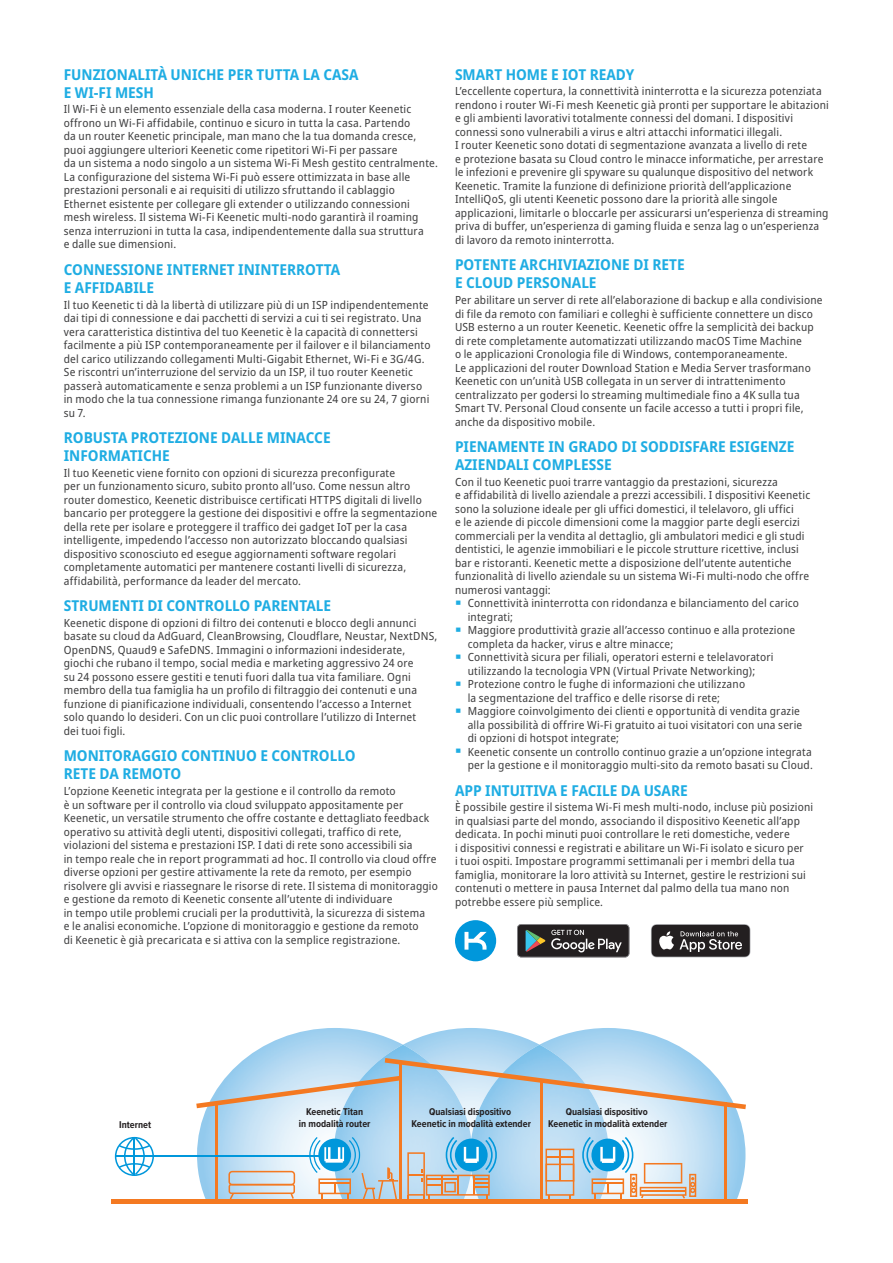
<style>
.page{position:relative;width:893px;height:1263px;background:#fff}
.page>*{position:absolute;margin:0;border:0;box-sizing:border-box;transform-origin:0 0}
.t1{font:700 semi-condensed 15px/18px "Noto Sans";color:#1fade3}
.Text{font:semi-condensed 11.25px/13.5px "Noto Sans";letter-spacing:.015em;color:#3e3e3f}
.t2{font:700 10.2px/12.3px "Proxima Nova Cond";color:#231f20;text-align:center}
.s1{font-family:"Pragmatica TT";font-stretch:normal;font-size:10.8px;color:#1fade3}
</style>
<div class="page">
<div style="left:455px;top:920px;width:41px;height:41px;background:#0097db;border-radius:50%"></div>
<svg style="left:464px;top:932px;width:23px;height:18px"></svg>
<svg style="left:517px;top:924px;width:112px;height:33px;background:#424242"></svg>
<svg style="left:651px;top:924px;width:99px;height:33px;background:#4c494a"></svg>
<img style="left:197px;top:1028px;width:548px;height:176px">
<img style="left:334px;top:1045px;width:275px;height:154px">
<div style="left:172px;top:1202px;width:567px;height:11px;background:#fff"></div>
<svg style="left:228px;top:1171px;width:67px;height:28px;background:#d4cfca"></svg>
<hr style="left:112px;top:1199px;width:636px;height:4px;background:#f47921">
<svg style="left:545px;top:1148px;width:29px;height:50px"></svg>
<svg style="left:407px;top:1137px;width:90px;height:61px;background:#a2c1cf"></svg>
<svg style="left:582px;top:1137px;width:114px;height:61px"></svg>
<hr style="left:400px;top:1063px;width:2px;height:137px;background:#f47921">
<hr style="left:541px;top:1081px;width:2px;height:119px;background:#f47921">
<hr style="left:724px;top:1102px;width:2px;height:98px;background:#f47921">
<hr style="left:216px;top:1102px;width:2px;height:98px;background:#f47921">
<svg style="left:196px;top:1058px;width:550px;height:51px;background:#c2d3de"></svg>
<svg style="left:309px;top:1137px;width:89px;height:62px;background:#a7ccdf"></svg>
<svg style="left:115px;top:1137px;width:39px;height:39px"></svg>
<hr style="left:134px;top:1138px;width:1px;height:37px;background:#0097db">
<hr style="left:117px;top:1156px;width:36px;height:1px;background:#0097db">
<hr style="left:146px;top:1156px;width:176px;height:1px;background:#0097db">
<p class="t1" style="left:64px;top:66px;width:296px">FUNZIONALITÀ UNICHE PER TUTTA LA CASA<br>E WI-FI MESH</p>
<p class="Text" style="left:64px;top:103px;width:376px">Il Wi-Fi è un elemento essenziale della casa moderna. I router Keenetic offrono un Wi-Fi affidabile, continuo e sicuro in tutta la casa. Partendo<br>da un router Keenetic principale, man mano che la tua domanda cresce, puoi aggiungere ulteriori Keenetic come ripetitori Wi-Fi per passare<br>da un sistema a nodo singolo a un sistema Wi-Fi Mesh gestito centralmente.<br>La configurazione del sistema Wi-Fi può essere ottimizzata in base alle prestazioni personali e ai requisiti di utilizzo sfruttando il cablaggio Ethernet esistente per collegare gli extender o utilizzando connessioni mesh wireless. Il sistema Wi-Fi Keenetic multi-nodo garantirà il roaming senza interruzioni in tutta la casa, indipendentemente dalla sua struttura<br>e dalle sue dimensioni.</p>
<p class="t1" style="left:64px;top:261px;width:278px">CONNESSIONE INTERNET ININTERROTTA<br>E AFFIDABILE</p>
<p class="Text" style="left:64px;top:298px;width:368px">Il tuo Keenetic ti dà la libertà di utilizzare più di un ISP indipendentemente dai tipi di connessione e dai pacchetti di servizi a cui ti sei registrato. Una vera caratteristica distintiva del tuo Keenetic è la capacità di connettersi facilmente a più ISP contemporaneamente per il failover e il bilanciamento del carico utilizzando collegamenti Multi-Gigabit Ethernet, Wi-Fi e 3G/4G.<br>Se riscontri un’interruzione del servizio da un ISP, il tuo router Keenetic passerà automaticamente e senza problemi a un ISP funzionante diverso in modo che la tua connessione rimanga funzionante 24 ore su 24, 7 giorni su 7.</p>
<p class="t1" style="left:64px;top:429px;width:268px">ROBUSTA PROTEZIONE DALLE MINACCE<br>INFORMATICHE</p>
<p class="Text" style="left:64px;top:466px;width:375px">Il tuo Keenetic viene fornito con opzioni di sicurezza preconfigurate<br>per un funzionamento sicuro, subito pronto all’uso. Come nessun altro router domestico, Keenetic distribuisce certificati HTTPS digitali di livello bancario per proteggere la gestione dei dispositivi e offre la segmentazione della rete per isolare e proteggere il traffico dei gadget IoT per la casa intelligente, impedendo l’accesso non autorizzato bloccando qualsiasi dispositivo sconosciuto ed esegue aggiornamenti software regolari completamente automatici per mantenere costanti livelli di sicurezza, affidabilità, performance da leader del mercato.</p>
<p class="t1" style="left:64px;top:597px;width:269px">STRUMENTI DI CONTROLLO PARENTALE</p>
<p class="Text" style="left:64px;top:616px;width:375px">Keenetic dispone di opzioni di filtro dei contenuti e blocco degli annunci basate su cloud da AdGuard, CleanBrowsing, Cloudflare, Neustar, NextDNS, OpenDNS, Quaud9 e SafeDNS. Immagini o informazioni indesiderate, giochi che rubano il tempo, social media e marketing aggressivo 24 ore<br>su 24 possono essere gestiti e tenuti fuori dalla tua vita familiare. Ogni membro della tua famiglia ha un profilo di filtraggio dei contenuti e una funzione di pianificazione individuali, consentendo l’accesso a Internet<br>solo quando lo desideri. Con un clic puoi controllare l’utilizzo di Internet<br>dei tuoi figli.</p>
<p class="t1" style="left:64px;top:747px;width:293px">MONITORAGGIO CONTINUO E CONTROLLO<br>RETE DA REMOTO</p>
<p class="Text" style="left:64px;top:784px;width:376px">L’opzione Keenetic integrata per la gestione e il controllo da remoto<br>è un software per il controllo via cloud sviluppato appositamente per Keenetic, un versatile strumento che offre costante e dettagliato feedback operativo su attività degli utenti, dispositivi collegati, traffico di rete, violazioni del sistema e prestazioni ISP. I dati di rete sono accessibili sia<br>in tempo reale che in report programmati ad hoc. Il controllo via cloud offre diverse opzioni per gestire attivamente la rete da remoto, per esempio risolvere gli avvisi e riassegnare le risorse di rete. Il sistema di monitoraggio e gestione da remoto di Keenetic consente all’utente di individuare<br>in tempo utile problemi cruciali per la produttività, la sicurezza di sistema<br>e le analisi economiche. L’opzione di monitoraggio e gestione da remoto<br>di Keenetic è già precaricata e si attiva con la semplice registrazione.</p>
<p class="t1" style="left:455px;top:66px;width:181px">SMART HOME E IOT READY</p>
<p class="Text" style="left:455px;top:85px;width:375px">L’eccellente copertura, la connettività ininterrotta e la sicurezza potenziata rendono i router Wi-Fi mesh Keenetic già pronti per supportare le abitazioni e gli ambienti lavorativi totalmente connessi del domani. I dispositivi connessi sono vulnerabili a virus e altri attacchi informatici illegali.<br>I router Keenetic sono dotati di segmentazione avanzata a livello di rete<br>e protezione basata su Cloud contro le minacce informatiche, per arrestare le infezioni e prevenire gli spyware su qualunque dispositivo del network Keenetic. Tramite la funzione di definizione priorità dell’applicazione IntelliQoS, gli utenti Keenetic possono dare la priorità alle singole applicazioni, limitarle o bloccarle per assicurarsi un’esperienza di streaming priva di buffer, un’esperienza di gaming fluida e senza lag o un’esperienza di lavoro da remoto ininterrotta.</p>
<p class="t1" style="left:455px;top:256px;width:231px">POTENTE ARCHIVIAZIONE DI RETE<br>E CLOUD PERSONALE</p>
<p class="Text" style="left:455px;top:294px;width:369px">Per abilitare un server di rete all’elaborazione di backup e alla condivisione di file da remoto con familiari e colleghi è sufficiente connettere un disco USB esterno a un router Keenetic. Keenetic offre la semplicità dei backup di rete completamente automatizzati utilizzando macOS Time Machine<br>o le applicazioni Cronologia file di Windows, contemporaneamente.<br>Le applicazioni del router Download Station e Media Server trasformano Keenetic con un’unità USB collegata in un server di intrattenimento centralizzato per godersi lo streaming multimediale fino a 4K sulla tua Smart TV. Personal Cloud consente un facile accesso a tutti i propri file, anche da dispositivo mobile.</p>
<p class="t1" style="left:455px;top:438px;width:341px">PIENAMENTE IN GRADO DI SODDISFARE ESIGENZE<br>AZIENDALI COMPLESSE</p>
<p class="Text" style="left:455px;top:475px;width:357px">Con il tuo Keenetic puoi trarre vantaggio da prestazioni, sicurezza<br>e affidabilità di livello aziendale a prezzi accessibili. I dispositivi Keenetic sono la soluzione ideale per gli uffici domestici, il telelavoro, gli uffici<br>e le aziende di piccole dimensioni come la maggior parte degli esercizi commerciali per la vendita al dettaglio, gli ambulatori medici e gli studi dentistici, le agenzie immobiliari e le piccole strutture ricettive, inclusi bar e ristoranti. Keenetic mette a disposizione dell’utente autentiche funzionalità di livello aziendale su un sistema Wi-Fi multi-nodo che offre numerosi vantaggi:</p>
<p class="Text" style="left:468px;top:597px;width:333px;text-indent:-13px"><span class="s1">Ӝ</span> Connettività ininterrotta con ridondanza e bilanciamento del carico integrati;</p>
<p class="Text" style="left:468px;top:624px;width:329px;text-indent:-13px"><span class="s1">Ӝ</span> Maggiore produttività grazie all’accesso continuo e alla protezione completa da hacker, virus e altre minacce;</p>
<p class="Text" style="left:455px;top:651px;width:320px;text-align:center"><span class="s1">Ӝ</span> Connettività sicura per filiali, operatori esterni e telelavoratori utilizzando la tecnologia VPN (Virtual Private Networking);</p>
<p class="Text" style="left:468px;top:678px;width:279px;text-indent:-13px"><span class="s1">Ӝ</span> Protezione contro le fughe di informazioni che utilizzano la segmentazione del traffico e delle risorse di rete;</p>
<p class="Text" style="left:468px;top:705px;width:336px;text-indent:-13px"><span class="s1">Ӝ</span> Maggiore coinvolgimento dei clienti e opportunità di vendita grazie alla possibilità di offrire Wi-Fi gratuito ai tuoi visitatori con una serie di opzioni di hotspot integrate;</p>
<p class="Text" style="left:455px;top:745px;width:359px;text-align:right"><span class="s1">Ӝ</span> Keenetic consente un controllo continuo grazie a un’opzione integrata per la gestione e il monitoraggio multi-sito da remoto basati su Cloud.</p>
<p class="t1" style="left:455px;top:782px;width:234px">APP INTUITIVA E FACILE DA USARE</p>
<p class="Text" style="left:455px;top:801px;width:360px">È possibile gestire il sistema Wi-Fi mesh multi-nodo, incluse più posizioni in qualsiasi parte del mondo, associando il dispositivo Keenetic all’app dedicata. In pochi minuti puoi controllare le reti domestiche, vedere<br>i dispositivi connessi e registrati e abilitare un Wi-Fi isolato e sicuro per<br>i tuoi ospiti. Impostare programmi settimanali per i membri della tua famiglia, monitorare la loro attività su Internet, gestire le restrizioni sui contenuti o mettere in pausa Internet dal palmo della tua mano non potrebbe essere più semplice.</p>
<p class="t2" style="left:299px;top:1105px;width:73px">Keenetic Titan<br>in modalità router</p>
<p class="t2" style="left:412px;top:1105px;width:121px">Qualsiasi dispositivo<br>Keenetic in modalità extender</p>
<p class="t2" style="left:566px;top:1105px;width:84px">Qualsiasi dispositivo</p>
<p class="t2" style="left:119px;top:1118px;width:33px">Internet</p>
<p class="t2" style="left:548px;top:1117px;width:121px">Keenetic in modalità extender</p>
</div>
